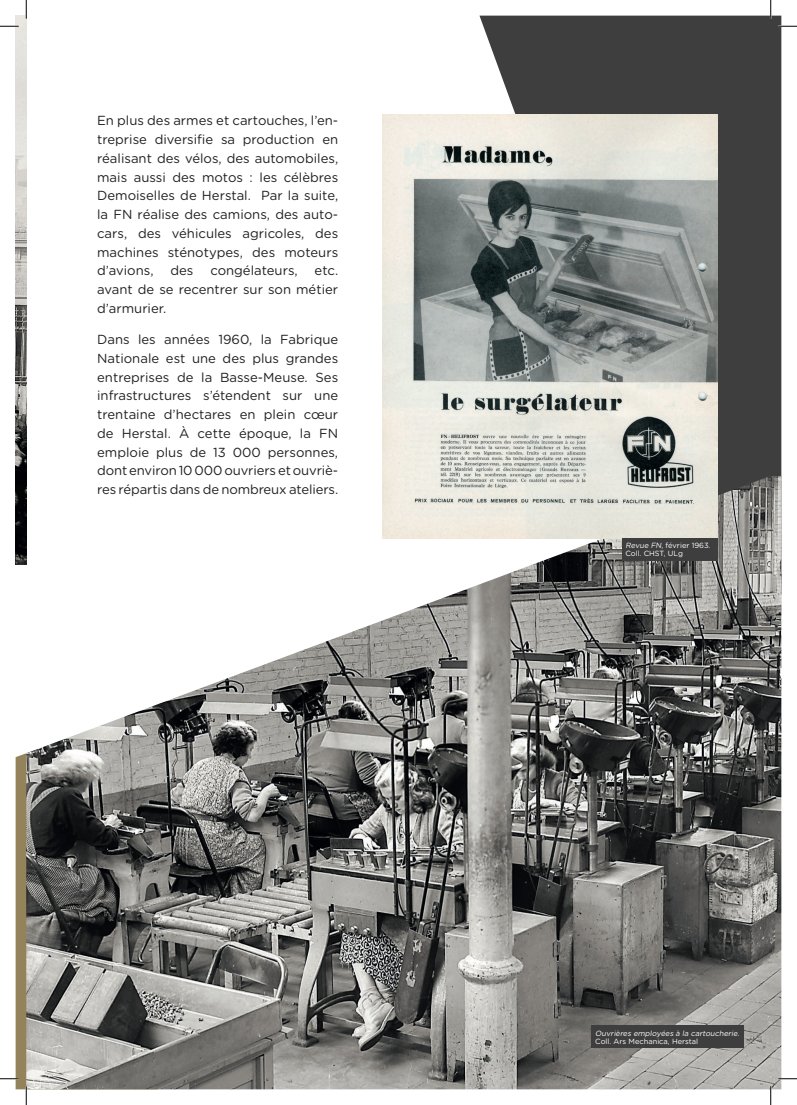
<style>
.page{position:relative;width:797px;height:1105px;background:#fff}
.page>*{position:absolute;margin:0;border:0;box-sizing:border-box;transform-origin:0 0}
.t1{font:13.12px/18.8px "Gotham Rounded";color:#231f20;text-align:justify}
.t2{font:7.5px/8.1px "Gotham Rounded";color:#fff}
.t3{font:italic 7.5px "Gotham Rounded";color:#fff}
.s1{font-style:italic}
</style>
<div class="page">
<div style="left:16px;top:753px;width:10px;height:336px;background:#94835a"></div>
<div style="left:479px;top:16px;width:302px;height:460px;background:#3e3e3f"></div>
<img style="left:16px;top:16px;width:10px;height:549px">
<img style="left:26px;top:476px;width:755px;height:613px">
<img style="left:382px;top:115px;width:335px;height:423px">
<div style="left:591px;top:1025px;width:153px;height:23px;background:#3e3e3f"></div>
<div style="left:622px;top:538px;width:95px;height:22px;background:#3e3e3f"></div>
<svg style="left:0;top:25px;width:19px;height:2px"></svg>
<svg style="left:778px;top:25px;width:19px;height:2px"></svg>
<svg style="left:0;top:1078px;width:19px;height:1px"></svg>
<svg style="left:778px;top:1078px;width:19px;height:1px"></svg>
<svg style="left:25px;top:0;width:2px;height:19px"></svg>
<svg style="left:25px;top:1086px;width:2px;height:19px"></svg>
<svg style="left:770px;top:0;width:1px;height:19px"></svg>
<svg style="left:770px;top:1086px;width:1px;height:19px"></svg>
<p class="t1" style="left:97px;top:111px;width:242px">En plus des armes et cartouches, l’en&shy;treprise diversifie sa production en réalisant des vélos, des automobiles, mais aussi des motos : les célèbres Demoiselles de Herstal. Par la suite, la FN réalise des camions, des auto&shy;cars, des véhicules agricoles, des machines sténotypes, des moteurs d’avions,</p>
<p class="t1" style="left:170px;top:261px;width:25px">des</p>
<p class="t1" style="left:210px;top:261px;width:89px">congélateurs,</p>
<p class="t1" style="left:97px;top:261px;width:242px;text-indent:217px">etc. avant de se recentrer sur son métier d’armurier.</p>
<p class="t1" style="left:97px;top:329px;width:242px">Dans les années 1960, la Fabrique Nationale est une des plus grandes entreprises de la Basse-Meuse. Ses infrastructures s’étendent sur une trentaine d’hectares en plein cœur de Herstal. À cette époque, la FN emploie plus de 13 000 personnes, dont environ 10 000 ouvriers et ouvriè&shy;res répartis dans de nombreux ateliers.</p>
<p class="t2" style="left:625px;top:541px;width:87px"><span class="s1">Revue FN,</span> février 1963.<br>Coll. CHST, ULg</p>
<p class="t3" style="left:595px;top:1028px;width:147px">Ouvrières employées à la cartoucherie.</p>
<p class="t2" style="left:595px;top:1036px;width:104px">Coll. Ars Mechanica, Herstal</p>
</div>
